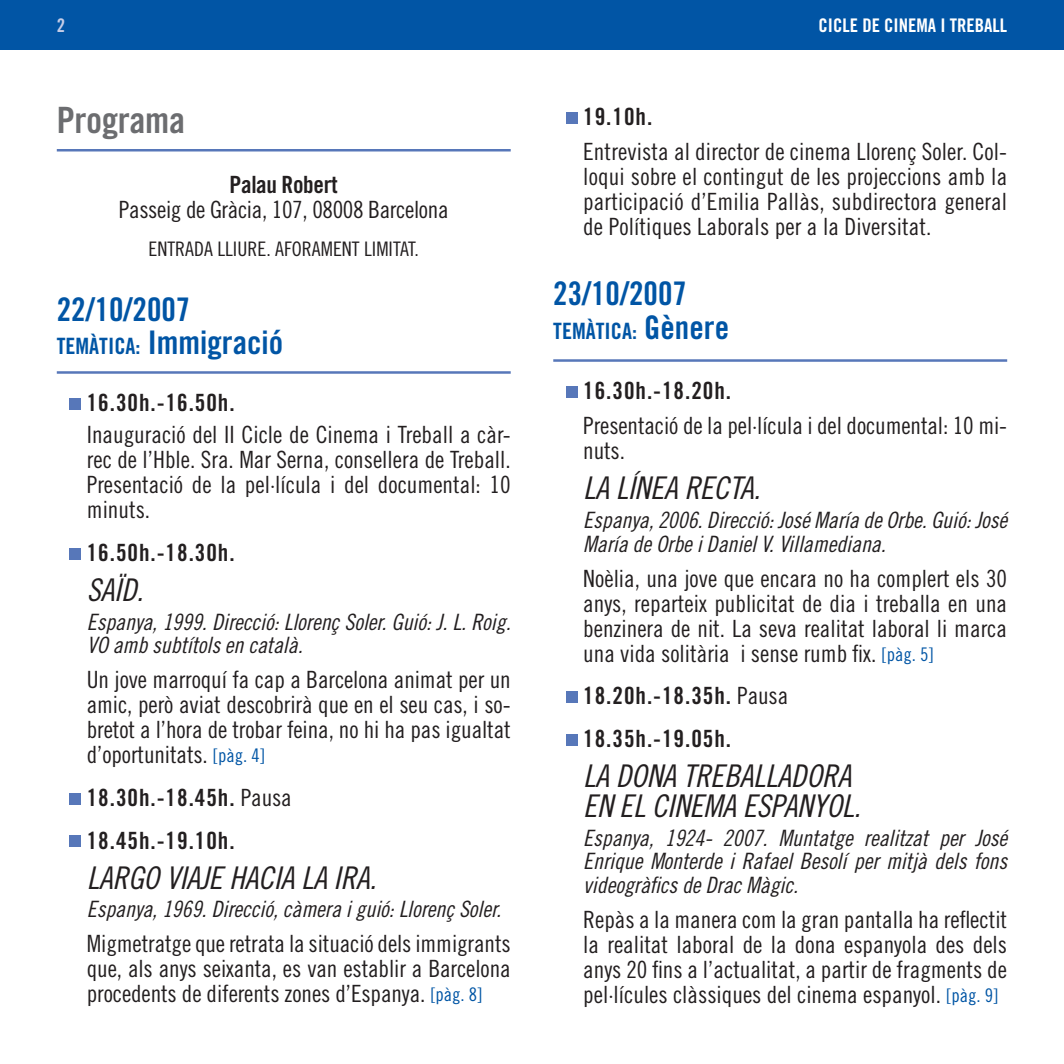
<style>
.page{position:relative;width:1064px;height:1064px;background:#fff}
.page>*{position:absolute;margin:0;border:0;box-sizing:border-box;transform-origin:0 0}
.t1{font:36.25px "Trade Gothic Bold Cond Twenty";letter-spacing:-.01em;color:#6c6d70}
.t2{font:32.5px/33.8px "Trade Gothic Bold Cond Twenty";color:#0155a5}
.t3{font:31.25px/30px "Trade Gothic Cond Eighteen Obl";letter-spacing:-.005em;color:#231f20}
.t4{font:23.75px/25px "Trade Gothic Cond Eighteen";color:#231f20;text-align:justify}
.t5{font:23.75px/42.5px "Trade Gothic Bold Cond Twenty";letter-spacing:.04em;color:#231f20}
.t6{font:23.75px "Trade Gothic Bold Cond Twenty";letter-spacing:-.015em;color:#231f20}
.t7{font:22.5px/23.8px "Trade Gothic Cond Eighteen Obl";letter-spacing:-.005em;color:#231f20}
.t8{font:22.5px "Trade Gothic Bold Cond Twenty";color:#0155a5}
.t9{font:20px "Trade Gothic Cond Eighteen";color:#231f20}
.t10{font:18.75px "Trade Gothic Bold Cond Twenty";color:#fff}
.t11{font:18.75px "Trade Gothic Bold Cond Twenty";color:#c6cde7}
.s1{font-size:22.5px}
.s2{font-size:18.75px;color:#0155a5}
.s3{font-family:"Trade Gothic Cond Eighteen"}
.s4{font-size:32.5px}
</style>
<div class="page">
<div style="left:0;top:0;width:1063px;height:50px;background:#0155a5"></div>
<hr style="left:1063px;top:0;width:1px;height:50px;background:#0155a5">
<div style="left:69px;top:397px;width:12px;height:12px;background:#5777b9"></div>
<div style="left:69px;top:547px;width:12px;height:12px;background:#5777b9"></div>
<div style="left:69px;top:792px;width:12px;height:12px;background:#5777b9"></div>
<div style="left:69px;top:835px;width:12px;height:12px;background:#5777b9"></div>
<div style="left:565px;top:112px;width:12px;height:12px;background:#5777b9"></div>
<div style="left:565px;top:386px;width:12px;height:11px;background:#5777b9"></div>
<div style="left:565px;top:691px;width:12px;height:11px;background:#5777b9"></div>
<div style="left:565px;top:733px;width:12px;height:12px;background:#5777b9"></div>
<hr style="left:57px;top:371px;width:453px;height:2px;background:#5777b9">
<hr style="left:57px;top:149px;width:453px;height:2px;background:#5777b9">
<hr style="left:553px;top:359px;width:453px;height:2px;background:#5777b9">
<p class="t11" style="left:57px;top:14px;width:10px">2</p>
<h1 class="t1" style="left:57px;top:98px;width:130px">Programa</h1>
<p class="t6" style="left:229px;top:170px;width:110px">Palau Robert</p>
<p class="t4" style="left:119px;top:197px;width:331px">Passeig de Gràcia, 107, 08008 Barcelona</p>
<p class="t9" style="left:148px;top:236px;width:272px">ENTRADA LLIURE. AFORAMENT LIMITAT.</p>
<h2 class="t2" style="left:57px;top:292px;width:228px">22/10/2007<br><span class="s1">TEMÀTICA:</span> Immigració</h2>
<p class="t5" style="left:87px;top:380px;width:149px">16.30h.-16.50h.</p>
<p class="t4" style="left:87px;top:422px;width:425px">Inauguració del II Cicle de Cinema i Treball a càr&shy;rec de l’Hble. Sra. Mar Serna, consellera de Treball.<br>Presentació de la pel·lícula i del documental: 10 minuts.</p>
<p class="t5" style="left:87px;top:530px;width:149px">16.50h.-18.30h.</p>
<h3 class="t3" style="left:87px;top:574px;width:58px">SAÏD.</h3>
<p class="t7" style="left:87px;top:609px;width:425px">Espanya, 1999. Direcció: Llorenç Soler. Guió: J. L. Roig.<br>VO amb subtítols en català.</p>
<p class="t4" style="left:87px;top:667px;width:425px">Un jove marroquí fa cap a Barcelona animat per un amic, però aviat descobrirà que en el seu cas, i so&shy;bretot a l’hora de trobar feina, no hi ha pas igualtat d’oportunitats. <span class="s2">[pàg. 4]</span></p>
<p class="t5" style="left:87px;top:775px;width:206px">18.30h.-18.45h. <span class="s3">Pausa<br></span>18.45h.-19.10h.</p>
<h3 class="t3" style="left:87px;top:861px;width:291px">LARGO VIAJE HACIA LA IRA.</h3>
<p class="t7" style="left:87px;top:896px;width:415px">Espanya, 1969. Direcció, càmera i guió: Llorenç Soler.</p>
<p class="t4" style="left:87px;top:930px;width:425px">Migmetratge que retrata la situació dels immigrants que, als anys seixanta, es van establir a Barcelona procedents de diferents zones d’Espanya. <span class="s2">[pàg. 8]</span></p>
<p class="t10" style="left:818px;top:14px;width:190px">CICLE DE CINEMA I TREBALL</p>
<p class="t5" style="left:583px;top:95px;width:70px">19.10h.</p>
<p class="t4" style="left:583px;top:139px;width:425px">Entrevista al director de cinema Llorenç Soler. Col&shy;loqui sobre el contingut de les projeccions amb la participació d’Emilia Pallàs, subdirectora general de Polítiques Laborals per a la Diversitat.</p>
<h2 class="t2" style="left:553px;top:276px;width:135px">23/10/2007</h2>
<p class="t8" style="left:553px;top:317px;width:177px">TEMÀTICA: <span class="s4">Gènere</span></p>
<p class="t5" style="left:583px;top:369px;width:149px">16.30h.-18.20h.</p>
<p class="t4" style="left:583px;top:413px;width:425px">Presentació de la pel·lícula i del documental: 10 mi&shy;nuts.</p>
<h3 class="t3" style="left:583px;top:472px;width:179px">LA LÍNEA RECTA.</h3>
<p class="t7" style="left:583px;top:507px;width:425px">Espanya, 2006. Direcció: José María de Orbe. Guió: José<br>María de Orbe i Daniel V. Villamediana.</p>
<p class="t4" style="left:583px;top:565px;width:425px">Noèlia, una jove que encara no ha complert els 30 anys, reparteix publicitat de dia i treballa en una benzinera de nit. La seva realitat laboral li marca una vida solitària i sense rumb fix. <span class="s2">[pàg. 5]</span></p>
<p class="t5" style="left:583px;top:674px;width:206px">18.20h.-18.35h. <span class="s3">Pausa<br></span>18.35h.-19.05h.</p>
<h3 class="t3" style="left:583px;top:760px;width:279px">LA DONA TREBALLADORA<br>EN EL CINEMA ESPANYOL.</h3>
<p class="t7" style="left:583px;top:825px;width:425px;text-align:justify">Espanya, 1924- 2007. Muntatge realitzat per José Enrique Monterde i Rafael Besolí per mitjà dels fons videogràfics de Drac Màgic.</p>
<p class="t4" style="left:583px;top:906px;width:425px">Repàs a la manera com la gran pantalla ha reflectit la realitat laboral de la dona espanyola des dels anys 20 fins a l’actualitat, a partir de fragments de pel·lícules clàssiques del cinema espanyol. <span class="s2">[pàg. 9]</span></p>
</div>
